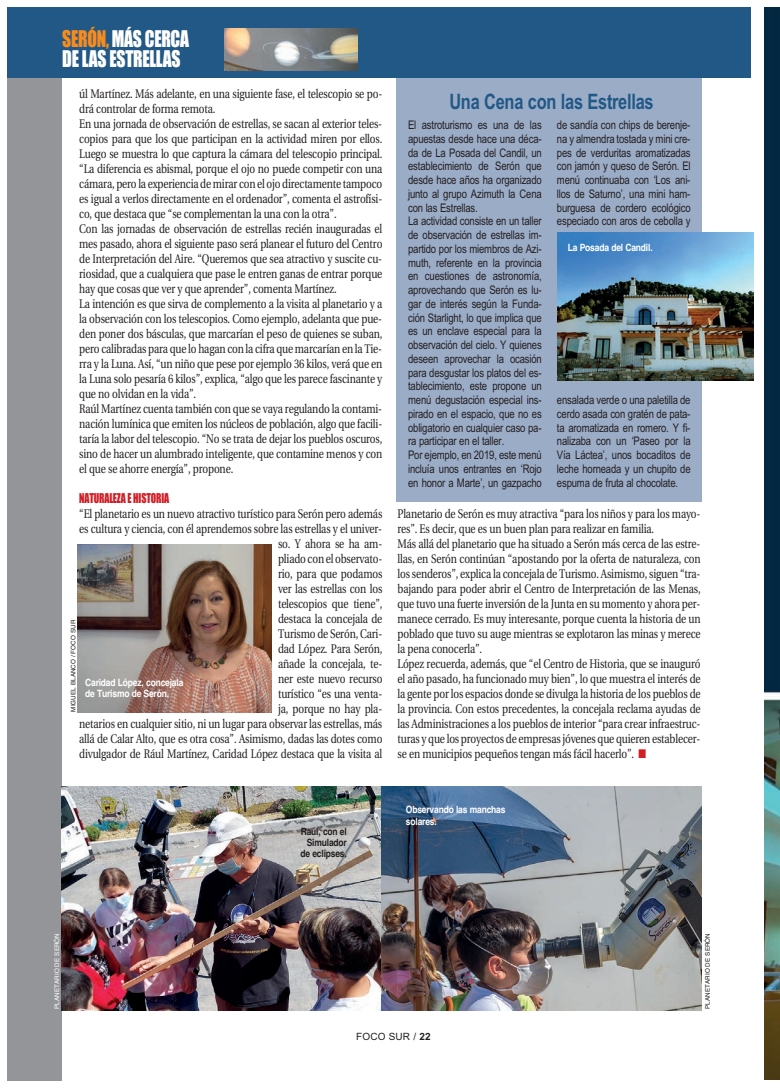
<style>
.page{position:relative;width:780px;height:1088px;background:#fff}
.page>*{position:absolute;margin:0;border:0;box-sizing:border-box;transform-origin:0 0}
.t1{font:21.25px/20px "Impact";letter-spacing:-.015em;color:#fff;scale:.83 1}
.t2{font:700 21.25px "Arial";letter-spacing:-.015em;color:#215885;scale:.77 1}
.t3{font:12.5px/15px "Utopia";letter-spacing:-.015em;color:#231f20;scale:.8 1}
.t4{font:12.5px "Impact";letter-spacing:-.015em;color:#d11f27;scale:.8 1}
.t5{font:11.88px/13.8px "Arial";letter-spacing:-.015em;color:#231f20;text-align:justify;scale:.8 1}
.t6{font:700 10px/11.2px "Helvetica";letter-spacing:-.02em;color:#fff;scale:.85 1}
.t7{font:700 10px/11.2px "Helvetica";letter-spacing:-.02em;color:#231f20;text-align:right;scale:.85 1}
.t8{font:10px "Arial";letter-spacing:.01em;color:#231f20}
.t9{font:6.25px "Helvetica";letter-spacing:.01em;color:#231f20}
.t10{font:6.25px "Helvetica";letter-spacing:.01em;color:#fff}
.s1{color:#f68b1f}
.s2{color:#d11f27}
.s3{font-weight:700}
</style>
<div class="page">
<div style="left:763px;top:7px;width:17px;height:1074px;background:#4d3c14"></div>
<img style="left:764px;top:8px;width:16px;height:1032px">
<div style="left:7px;top:7px;width:743px;height:71px;background:#215885"></div>
<div style="left:7px;top:78px;width:54px;height:1003px;background:#939598"></div>
<img style="left:224px;top:29px;width:133px;height:41px">
<img style="left:61px;top:786px;width:321px;height:224px">
<img style="left:382px;top:786px;width:320px;height:224px">
<div style="left:397px;top:78px;width:305px;height:423px;background:#9bacc7"></div>
<img style="left:557px;top:232px;width:196px;height:148px">
<img style="left:78px;top:544px;width:194px;height:169px">
<h1 class="t1" style="left:62px;top:28px;width:154px"><span class="s1">SERÓN,</span> MÁS CERCA<br>DE LAS ESTRELLAS</h1>
<p class="t3" style="left:79px;top:87px;width:380px">úl Martínez. Más adelante, en una siguiente fase, el telescopio se po&shy;drá controlar de forma remota.<br>En una jornada de observación de estrellas, se sacan al exterior teles&shy;copios para que los que participan en la actividad miren por ellos.<br>Luego se muestra lo que captura la cámara del telescopio principal. “La diferencia es abismal, porque el ojo no puede competir con una cámara, pero la experiencia de mirar con el ojo directamente tampoco es igual a verlos directamente en el ordenador”, comenta el astrofísi&shy;co, que destaca que “se complementan la una con la otra”.<br>Con las jornadas de observación de estrellas recién inauguradas el mes pasado, ahora el siguiente paso será planear el futuro del Centro de Interpretación del Aire. “Queremos que sea atractivo y suscite cu&shy;riosidad, que a cualquiera que pase le entren ganas de entrar porque hay que cosas que ver y que aprender”, comenta Martínez.<br>La intención es que sirva de complemento a la visita al planetario y a la observación con los telescopios. Como ejemplo, adelanta que pue&shy;den poner dos básculas, que marcarían el peso de quienes se suban, pero calibradas para que lo hagan con la cifra que marcarían en la Tie&shy;rra y la Luna. Así, “un niño que pese por ejemplo 36 kilos, verá que en la Luna solo pesaría 6 kilos”, explica, “algo que les parece fascinante y que no olvidan en la vida”.<br>Raúl Martínez cuenta también con que se vaya regulando la contami&shy;nación lumínica que emiten los núcleos de población, algo que facili&shy;taría la labor del telescopio. “No se trata de dejar los pueblos oscuros, sino de hacer un alumbrado inteligente, que contamine menos y con el que se ahorre energía”, propone.</p>
<p class="t4" style="left:79px;top:489px;width:114px">NATURALEZA E HISTORIA</p>
<p class="t3" style="left:79px;top:507px;width:380px;text-align:right">“El planetario es un nuevo atractivo turístico para Serón pero además es cultura y ciencia, con él aprendemos sobre las estrellas y el univer&shy;so. Y ahora se ha am-<br>pliado con el observato-<br>rio, para que podamos<br>ver las estrellas con los<br>telescopios que tiene”,<br>destaca la concejala de<br>Turismo de Serón, Cari-<br>dad López. Para Serón,<br>añade la concejala, te-<br>ner este nuevo recurso<br>turístico “es una venta-<br>ja, porque no hay pla-<br>netarios en cualquier sitio, ni un lugar para observar las estrellas, más allá de Calar Alto, que es otra cosa”. Asimismo, dadas las dotes como divulgador de Rául Martínez, Caridad López destaca que la visita al</p>
<p class="t3" style="left:397px;top:507px;width:380px">Planetario de Serón es muy atractiva “para los niños y para los mayo&shy;res”. Es decir, que es un buen plan para realizar en familia.<br>Más allá del planetario que ha situado a Serón más cerca de las estre&shy;llas, en Serón continúan “apostando por la oferta de naturaleza, con los senderos”, explica la concejala de Turismo. Asimismo, siguen “tra&shy;bajando para poder abrir el Centro de Interpretación de las Menas, que tuvo una fuerte inversión de la Junta en su momento y ahora per&shy;manece cerrado. Es muy interesante, porque cuenta la historia de un poblado que tuvo su auge mientras se explotaron las minas y merece la pena conocerla”.<br>López recuerda, además, que “el Centro de Historia, que se inauguró el año pasado, ha funcionado muy bien”, lo que muestra el interés de la gente por los espacios donde se divulga la historia de los pueblos de la provincia. Con estos precedentes, la concejala reclama ayudas de las Administraciones a los pueblos de interior “para crear infraestruc&shy;turas y que los proyectos de empresas jóvenes que quieren establecer&shy;se en municipios pequeños tengan más fácil hacerlo”. <span class="s2">■</span></p>
<h1 class="t2" style="left:449px;top:87px;width:266px">Una Cena con las Estrellas</h1>
<p class="t5" style="left:408px;top:118px;width:169px;text-align:left">El astroturismo es una de las apuestas desde hace una déca&shy;da de La Posada del Candil, un establecimiento de Serón que desde hace años ha organizado junto al grupo Azimuth la Cena con las Estrellas.<br>La actividad consiste en un taller de observación de estrellas im&shy;partido por los miembros de Azi&shy;muth, referente en la provincia en cuestiones de astronomía, aprovechando que Serón es lu&shy;gar de interés según la Funda&shy;ción Starlight, lo que implica que es un enclave especial para la observación del cielo. Y quienes deseen aprovechar la ocasión para desgustar los platos del es&shy;tablecimiento, este propone un menú degustación especial ins&shy;pirado en el espacio, que no es obligatorio en cualquier caso pa&shy;ra participar en el taller.<br>Por ejemplo, en 2019, este menú incluía unos entrantes en ‘Rojo en honor a Marte’, un gazpacho</p>
<p class="t5" style="left:557px;top:118px;width:169px">de sandía con chips de berenje&shy;na y almendra tostada y mini cre&shy;pes de verduritas aromatizadas con jamón y queso de Serón. El menú continuaba con ‘Los ani&shy;llos de Saturno’, una mini ham&shy;burguesa de cordero ecológico especiado con aros de cebolla y</p>
<p class="t6" style="left:568px;top:242px;width:101px">La Posada del Candil.</p>
<p class="t5" style="left:557px;top:393px;width:169px">ensalada verde o una paletilla de cerdo asada con gratén de pata&shy;ta aromatizada en romero. Y fi&shy;nalizaba con un ‘Paseo por la Vía Láctea’, unos bocaditos de leche horneada y un chupito de espuma de fruta al chocolate.</p>
<p class="t9" style="left:68px;top:711px;width:93px;rotate:-90deg">MIGUEL BLANCO / FOCO SUR</p>
<p class="t6" style="left:85px;top:677px;width:117px">Caridad López, concejala de Turismo de Serón.</p>
<p class="t7" style="left:300px;top:826px;width:56px">Raúl, con el<br>Simulador de eclipses.</p>
<p class="t6" style="left:406px;top:804px;width:119px">Observando las manchas solares.</p>
<p class="t10" style="left:52px;top:1009px;width:77px;rotate:-90deg">PLANETARIO DE SERÓN</p>
<p class="t9" style="left:702px;top:1009px;width:77px;rotate:-90deg">PLANETARIO DE SERÓN</p>
<p class="t8" style="left:356px;top:1030px;width:76px">FOCO SUR / <span class="s3">22</span></p>
</div>
